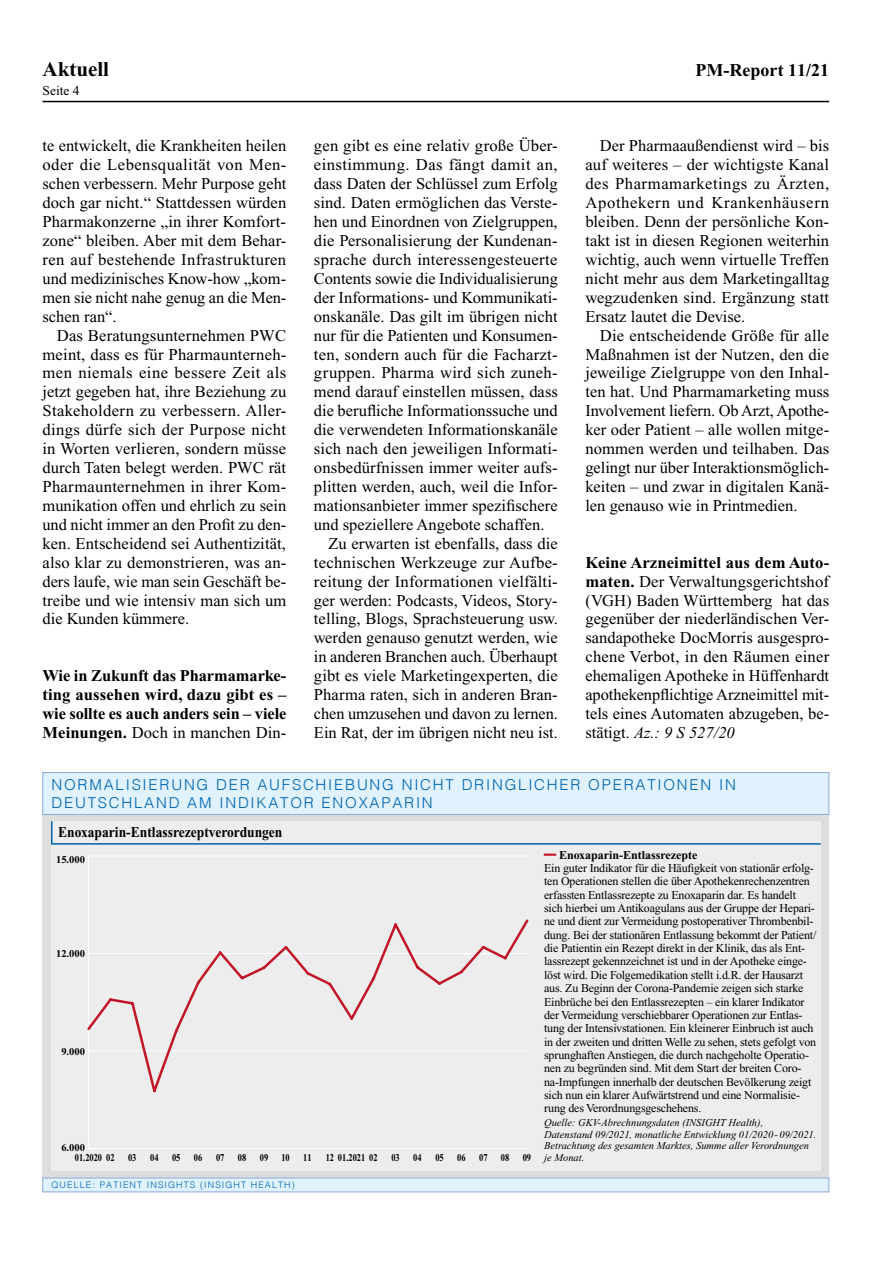
<style>
.page{position:relative;width:893px;height:1263px;background:#fff}
.page>*{position:absolute;margin:0;border:0;box-sizing:border-box;transform-origin:0 0}
.t1{font:700 36px "Times New Roman";color:#c11628;scale:.33 1}
.t2{font:700 21px "Times New Roman";color:#000}
.t3{font:700 18px "Times New Roman";color:#000}
.t4{font:16.5px/18.9px "Times New Roman";color:#000;text-align:justify}
.t5{font:700 16.5px/18.9px "Times New Roman";letter-spacing:-.005em;color:#000;text-align:justify}
.t6{font:16.5px "Times New Roman";letter-spacing:.02em;color:#000}
.t7{font:16.5px "Times New Roman";letter-spacing:.025em;color:#000}
.t8{font:300 15px/18px "Helvetica";letter-spacing:.12em;color:#0063af}
.t9{font:700 15px "Times New Roman";letter-spacing:.005em;color:#000;scale:.9 1}
.t10{font:13.5px "Times New Roman";color:#000}
.t11{font:12px/13.4px "Times New Roman";letter-spacing:-.015em;color:#000}
.t12{font:700 12px "Times New Roman";color:#000}
.t13{font:italic 10.5px/11.6px "Times New Roman";color:#000}
.t14{font:700 10.5px "Times New Roman";color:#000;scale:.8 1}
.t15{font:700 10.5px "Times New Roman";color:#000}
.t16{font:300 9px "Helvetica";letter-spacing:.12em;color:#0063af}
.s1{font-weight:400}
.s2{font-weight:700}
.s3{font-style:italic}
</style>
<div class="page">
<hr style="left:43px;top:101px;width:786px;height:1px;background:#000">
<div style="left:43px;top:793px;width:786px;height:399px;background:#dedede"></div>
<div style="left:43px;top:772px;width:786px;height:42px;background:#dff2fd"></div>
<div style="left:43px;top:772px;width:786px;height:43px;border:1px solid #8caad9"></div>
<div style="left:43px;top:1178px;width:786px;height:14px;background:#dff2fd"></div>
<div style="left:43px;top:1178px;width:786px;height:14px;border:1px solid #8caad9"></div>
<div style="left:51px;top:821px;width:770px;height:350px;background:#ededed"></div>
<hr style="left:88px;top:1148px;width:390px;height:1px;background:#fff">
<hr style="left:88px;top:856px;width:1px;height:292px;background:#fff">
<hr style="left:89px;top:1148px;width:438px;height:1px;background:#fff">
<hr style="left:89px;top:856px;width:438px;height:1px;background:#fff">
<svg style="left:87px;top:919px;width:442px;height:174px"></svg>
<svg style="left:51px;top:821px;width:770px;height:24px"></svg>
<p class="t2" style="left:43px;top:57px;width:68px">Aktuell</p>
<p class="t10" style="left:43px;top:83px;width:39px">Seite 4</p>
<p class="t4" style="left:43px;top:136px;width:245px">te entwickelt, die Krankheiten heilen oder die Lebensqualität von Men&shy;schen verbessern. Mehr Purpose geht doch gar nicht.“ Stattdessen würden Pharmakonzerne „in ihrer Komfort&shy;zone“ bleiben. Aber mit dem Behar&shy;ren auf bestehende Infrastrukturen und medizinisches Know-how „kom&shy;men sie nicht nahe genug an die Men&shy;schen ran“.</p>
<p class="t4" style="left:43px;top:326px;width:245px;text-indent:14px">Das Beratungsunternehmen PWC meint, dass es für Pharmaunterneh&shy;men niemals eine bessere Zeit als jetzt gegeben hat, ihre Beziehung zu Stakeholdern zu verbessern. Aller&shy;dings dürfe sich der Purpose nicht in Worten verlieren, sondern müsse durch Taten belegt werden. PWC rät Pharmaunternehmen in ihrer Kom&shy;munikation offen und ehrlich zu sein und nicht immer an den Profit zu den&shy;ken. Entscheidend sei Authentizität, also klar zu demonstrieren, was an&shy;ders laufe, wie man sein Geschäft be&shy;treibe und wie intensiv man sich um die Kunden kümmere.</p>
<p class="t5" style="left:43px;top:666px;width:245px">Wie in Zukunft das Pharmamarke&shy;ting aussehen wird, dazu gibt es – wie sollte es auch anders sein – viele Meinungen. <span class="s1">Doch in manchen Din-</span></p>
<p class="t4" style="left:314px;top:136px;width:245px">gen gibt es eine relativ große Über-</p>
<p class="t7" style="left:314px;top:156px;width:245px">einstimmung. Das fängt damit an,</p>
<p class="t4" style="left:314px;top:174px;width:245px">dass Daten der Schlüssel zum Erfolg</p>
<p class="t4" style="left:314px;top:193px;width:245px">sind. Daten ermöglichen das Verste-</p>
<p class="t4" style="left:314px;top:212px;width:245px">hen und Einordnen von Zielgruppen,</p>
<p class="t4" style="left:314px;top:231px;width:245px">die Personalisierung der Kundenan-</p>
<p class="t6" style="left:314px;top:250px;width:245px">sprache durch interessengesteuerte</p>
<p class="t4" style="left:314px;top:269px;width:245px">Contents sowie die Individualisierung</p>
<p class="t4" style="left:314px;top:288px;width:245px">der Informations- und Kommunikati-</p>
<p class="t4" style="left:314px;top:307px;width:245px">onskanäle. Das gilt im übrigen nicht</p>
<p class="t4" style="left:314px;top:326px;width:245px">nur für die Patienten und Konsumen-</p>
<p class="t4" style="left:314px;top:345px;width:245px">ten, sondern auch für die Facharzt-</p>
<p class="t6" style="left:314px;top:364px;width:245px">gruppen. Pharma wird sich zuneh-</p>
<p class="t4" style="left:314px;top:382px;width:245px">mend darauf einstellen müssen, dass</p>
<p class="t4" style="left:314px;top:401px;width:245px">die berufliche Informationssuche und</p>
<p class="t4" style="left:314px;top:420px;width:245px">die verwendeten Informationskanäle</p>
<p class="t4" style="left:314px;top:439px;width:245px">sich nach den jeweiligen Informati-</p>
<p class="t4" style="left:314px;top:458px;width:245px">onsbedürfnissen immer weiter aufs-</p>
<p class="t4" style="left:314px;top:477px;width:245px">plitten werden, auch, weil die Infor-</p>
<p class="t4" style="left:314px;top:496px;width:245px">mationsanbieter immer spezifischere</p>
<p class="t4" style="left:314px;top:515px;width:232px">und speziellere Angebote schaffen.</p>
<p class="t4" style="left:328px;top:534px;width:231px">Zu erwarten ist ebenfalls, dass die</p>
<p class="t4" style="left:314px;top:553px;width:245px">technischen Werkzeuge zur Aufbe-</p>
<p class="t4" style="left:314px;top:572px;width:245px">reitung der Informationen vielfälti-</p>
<p class="t4" style="left:314px;top:591px;width:245px">ger werden: Podcasts, Videos, Story-</p>
<p class="t4" style="left:314px;top:609px;width:245px">telling, Blogs, Sprachsteuerung usw.</p>
<p class="t4" style="left:314px;top:628px;width:245px">werden genauso genutzt werden, wie</p>
<p class="t4" style="left:314px;top:647px;width:245px">in anderen Branchen auch. Überhaupt</p>
<p class="t4" style="left:314px;top:666px;width:245px">gibt es viele Marketingexperten, die</p>
<p class="t4" style="left:314px;top:685px;width:245px">Pharma raten, sich in anderen Bran-</p>
<p class="t4" style="left:314px;top:704px;width:245px">chen umzusehen und davon zu lernen.</p>
<p class="t4" style="left:314px;top:723px;width:245px">Ein Rat, der im übrigen nicht neu ist.</p>
<p class="t3" style="left:695px;top:60px;width:135px">PM-Report 11/21</p>
<p class="t4" style="left:585px;top:136px;width:245px;text-indent:14px">Der Pharmaaußendienst wird – bis auf weiteres – der wichtigste Kanal des Pharmamarketings zu Ärzten, Apothekern und Krankenhäusern bleiben. Denn der persönliche Kon&shy;takt ist in diesen Regionen weiterhin wichtig, auch wenn virtuelle Treffen nicht mehr aus dem Marketingalltag wegzudenken sind. Ergänzung statt Ersatz lautet die Devise.</p>
<p class="t4" style="left:585px;top:326px;width:245px;text-indent:14px">Die entscheidende Größe für alle Maßnahmen ist der Nutzen, den die jeweilige Zielgruppe von den Inhal&shy;ten hat. Und Pharmamarketing muss Involvement liefern. Ob Arzt, Apothe&shy;ker oder Patient – alle wollen mitge&shy;nommen werden und teilhaben. Das gelingt nur über Interaktionsmöglich&shy;keiten – und zwar in digitalen Kanä&shy;len genauso wie in Printmedien.</p>
<p class="t4" style="left:585px;top:553px;width:245px"><span class="s2">Keine Arzneimittel aus dem Auto&shy;maten.</span> Der Verwaltungsgerichtshof (VGH) Baden Württemberg hat das gegenüber der niederländischen Ver&shy;sandapotheke DocMorris ausgespro&shy;chene Verbot, in den Räumen einer ehemaligen Apotheke in Hüffenhardt apothekenpflichtige Arzneimittel mit&shy;tels eines Automaten abzugeben, be&shy;stätigt. <span class="s3">Az.: 9 S 527/20</span></p>
<p class="t8" style="left:52px;top:774px;width:686px">NORMALISIERUNG DER AUFSCHIEBUNG NICHT DRINGLICHER OPERATIONEN IN<br>DEUTSCHLAND AM INDIKATOR ENOXAPARIN</p>
<p class="t9" style="left:58px;top:824px;width:251px">Enoxaparin-Entlassrezeptverordungen</p>
<p class="t15" style="left:56px;top:853px;width:30px">15.000</p>
<p class="t15" style="left:56px;top:948px;width:30px">12.000</p>
<p class="t15" style="left:61px;top:1045px;width:25px">9.000</p>
<p class="t15" style="left:61px;top:1141px;width:25px">6.000</p>
<p class="t14" style="left:75px;top:1152px;width:51px">01.2020 02</p>
<p class="t14" style="left:128px;top:1152px;width:12px">03</p>
<p class="t14" style="left:150px;top:1152px;width:12px">04</p>
<p class="t14" style="left:172px;top:1152px;width:12px">05</p>
<p class="t14" style="left:194px;top:1152px;width:12px">06</p>
<p class="t14" style="left:216px;top:1152px;width:12px">07</p>
<p class="t14" style="left:238px;top:1152px;width:12px">08</p>
<p class="t14" style="left:260px;top:1152px;width:39px">09 10</p>
<p class="t14" style="left:303px;top:1152px;width:12px">11</p>
<p class="t14" style="left:326px;top:1152px;width:66px">12 01.2021 02</p>
<p class="t14" style="left:391px;top:1152px;width:12px">03</p>
<p class="t14" style="left:413px;top:1152px;width:12px">04</p>
<p class="t14" style="left:435px;top:1152px;width:12px">05</p>
<p class="t14" style="left:457px;top:1152px;width:12px">06</p>
<p class="t14" style="left:479px;top:1152px;width:12px">07</p>
<p class="t14" style="left:501px;top:1152px;width:12px">08</p>
<p class="t14" style="left:523px;top:1152px;width:12px">09</p>
<p class="t16" style="left:52px;top:1177px;width:245px">QUELLE: PATIENT INSIGHTS (INSIGHT HEALTH)</p>
<h1 class="t1" style="left:544px;top:831px;width:38px">—</h1>
<p class="t12" style="left:559px;top:848px;width:140px">Enoxaparin-Entlassrezepte</p>
<p class="t11" style="left:544px;top:861px;width:274px">Ein guter Indikator für die Häufigkeit von stationär erfolg&shy;ten Operationen stellen die über Apothekenrechenzentren erfassten Entlassrezepte zu Enoxaparin dar. Es handelt sich hierbei um Antikoagulans aus der Gruppe der Hepari&shy;ne und dient zur Vermeidung postoperativer Thrombenbil&shy;dung. Bei der stationären Entlassung bekommt der Patient/ die Patientin ein Rezept direkt in der Klinik, das als Ent&shy;lassrezept gekennzeichnet ist und in der Apotheke einge&shy;löst wird. Die Folgemedikation stellt i.d.R. der Hausarzt aus. Zu Beginn der Corona-Pandemie zeigen sich starke Einbrüche bei den Entlassrezepten – ein klarer Indikator der Vermeidung verschiebbarer Operationen zur Entlas&shy;tung der Intensivstationen. Ein kleinerer Einbruch ist auch in der zweiten und dritten Welle zu sehen, stets gefolgt von sprunghaften Anstiegen, die durch nachgeholte Operatio&shy;nen zu begründen sind. Mit dem Start der breiten Coro&shy;na-Impfungen innerhalb der deutschen Bevölkerung zeigt sich nun ein klarer Aufwärtstrend und eine Normalisie&shy;rung des Verordnungsgeschehens.</p>
<p class="t13" style="left:544px;top:1117px;width:274px">Quelle: GKV-Abrechnungsdaten (INSIGHT Health),<br>Datenstand 09/2021, monatliche Entwicklung 01/2020- 09/2021.<br>Betrachtung des gesamten Marktes, Summe aller Verordnungen je Monat.</p>
</div>
